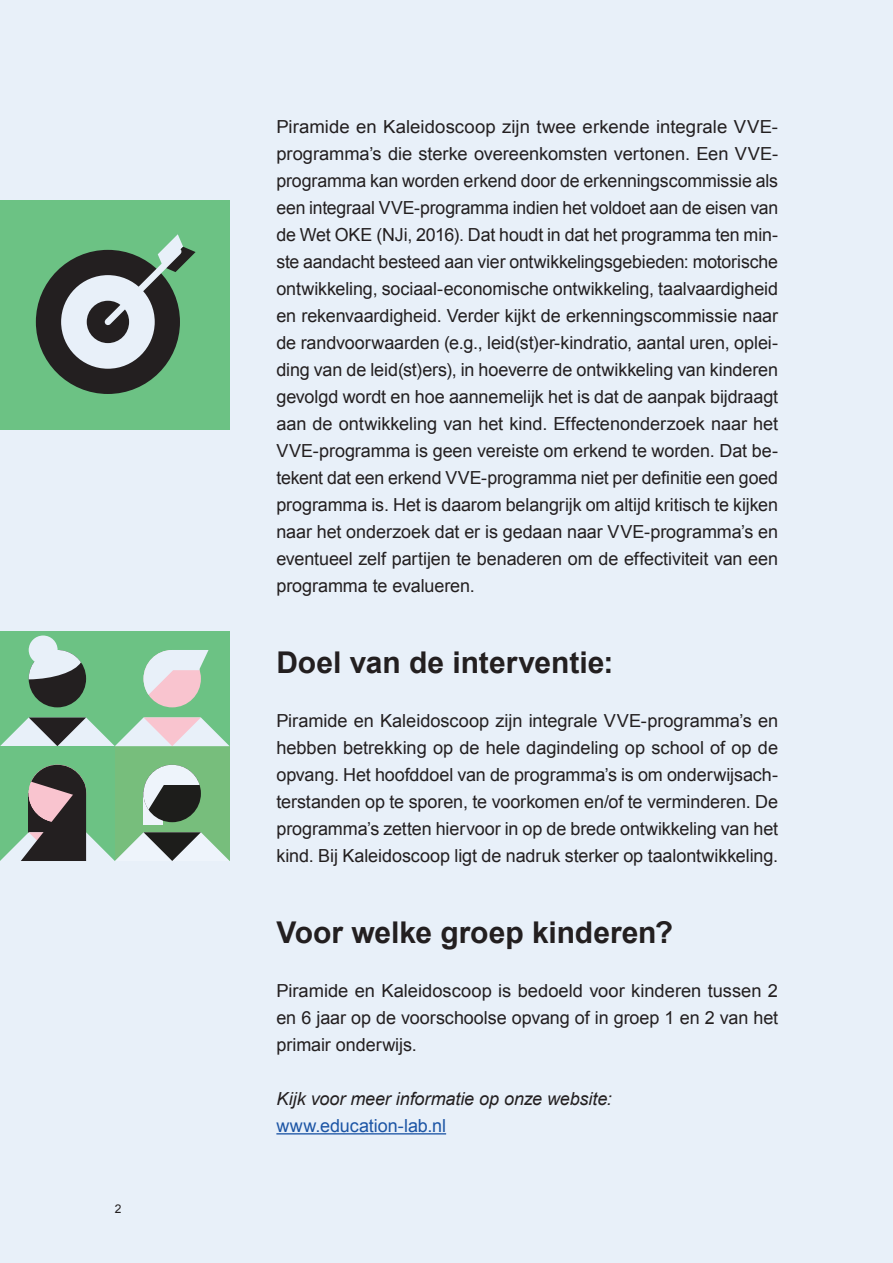
<style>
.page{position:relative;width:893px;height:1263px;background:#e8f0f9}
.page>*{position:absolute;margin:0;border:0;box-sizing:border-box;transform-origin:0 0}
.Subheader_not_number{font:700 30px "Arial";letter-spacing:-.005em;color:#231f20}
.t1{font:18px/27px "Arial";letter-spacing:-.005em;color:#231f20;text-align:justify}
.t2{font:italic 18px "Arial";letter-spacing:-.005em;color:#231f20}
.t3{font:18px "Arial";letter-spacing:-.005em;color:#1c55a5}
.t4{font:12px "Arial";color:#231f20}
</style>
<div class="page">
<hr style="left:276px;top:1133px;width:170px;height:1px;background:#1c55a5">
<div style="left:115px;top:746px;width:115px;height:115px;background:#77be7c"></div>
<div style="left:0;top:631px;width:115px;height:115px;background:#6cc284"></div>
<div style="left:29px;top:650px;width:57px;height:57px;background:#231f20;border-radius:50%"></div>
<div style="left:29px;top:635px;width:29px;height:29px;background:#e8f0f9;border-radius:50%"></div>
<svg style="left:29px;top:650px;width:52px;height:29px"></svg>
<div style="left:115px;top:631px;width:115px;height:115px;background:#6cc284"></div>
<div style="left:144px;top:650px;width:57px;height:57px;background:#f9c4cf;border-radius:50%"></div>
<svg style="left:0;top:717px;width:230px;height:29px"></svg>
<svg style="left:144px;top:650px;width:65px;height:45px"></svg>
<div style="left:0;top:746px;width:115px;height:115px;background:#6cc284"></div>
<svg style="left:0;top:765px;width:230px;height:96px"></svg>
<div style="left:0;top:200px;width:230px;height:230px;background:#6cc284"></div>
<div style="left:36px;top:250px;width:144px;height:144px;background:#231f20;border-radius:50%"></div>
<div style="left:61px;top:275px;width:94px;height:94px;background:#e8f0f9;border-radius:50%"></div>
<div style="left:87px;top:301px;width:42px;height:42px;background:#231f20;border-radius:50%"></div>
<svg style="left:99px;top:234px;width:97px;height:97px"></svg>
<p class="t4" style="left:115px;top:1201px;width:8px">2</p>
<p class="t1" style="left:276px;top:113px;width:503px">Piramide en Kaleidoscoop zijn twee erkende integrale VVE&shy;programma’s die sterke overeenkomsten vertonen. Een VVE&shy;programma kan worden erkend door de erkenningscommissie als een integraal VVE-programma indien het voldoet aan de eisen van de Wet OKE (NJi, 2016). Dat houdt in dat het programma ten min&shy;ste aandacht besteed aan vier ontwikkelingsgebieden: motorische ontwikkeling, sociaal-economische ontwikkeling, taalvaardigheid en rekenvaardigheid. Verder kijkt de erkenningscommissie naar de randvoorwaarden (e.g., leid(st)er-kindratio, aantal uren, oplei&shy;ding van de leid(st)ers), in hoeverre de ontwikkeling van kinderen gevolgd wordt en hoe aannemelijk het is dat de aanpak bijdraagt aan de ontwikkeling van het kind. Effectenonderzoek naar het VVE-programma is geen vereiste om erkend te worden. Dat be&shy;tekent dat een erkend VVE-programma niet per definitie een goed programma is. Het is daarom belangrijk om altijd kritisch te kijken naar het onderzoek dat er is gedaan naar VVE-programma’s en eventueel zelf partijen te benaderen om de effectiviteit van een programma te evalueren.</p>
<p class="Subheader_not_number" style="left:276px;top:643px;width:339px">Doel van de interventie:</p>
<p class="t1" style="left:276px;top:707px;width:503px">Piramide en Kaleidoscoop zijn integrale VVE-programma’s en hebben betrekking op de hele dagindeling op school of op de opvang. Het hoofddoel van de programma’s is om onderwijsach&shy;terstanden op te sporen, te voorkomen en/of te verminderen. De programma’s zetten hiervoor in op de brede ontwikkeling van het kind. Bij Kaleidoscoop ligt de nadruk sterker op taalontwikkeling.</p>
<p class="Subheader_not_number" style="left:276px;top:913px;width:398px">Voor welke groep kinderen?</p>
<p class="t1" style="left:276px;top:977px;width:503px">Piramide en Kaleidoscoop is bedoeld voor kinderen tussen 2 en 6 jaar op de voorschoolse opvang of in groep 1 en 2 van het primair onderwijs.</p>
<p class="t2" style="left:276px;top:1087px;width:337px">Kijk voor meer informatie op onze website:</p>
<p class="t3" style="left:276px;top:1114px;width:171px">www.education-lab.nl</p>
</div>
